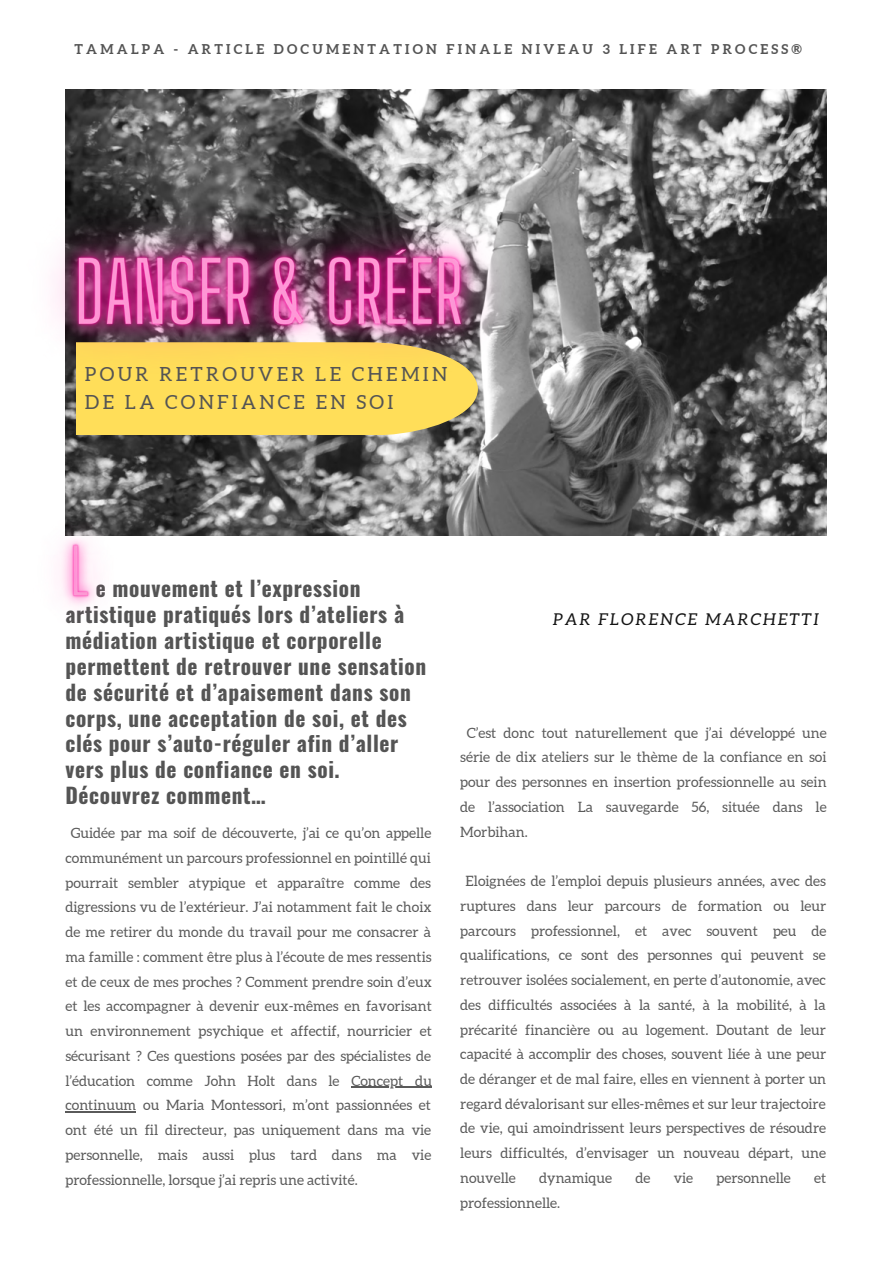
<style>
.page{position:relative;width:893px;height:1264px;background:#fff}
.page>*{position:absolute;margin:0;border:0;box-sizing:border-box;transform-origin:0 0}
.t1{font:700 21.3px/25.8px "Oswald";letter-spacing:.03em;color:#545454}
.t2{font:19.5px/28px "Aleo";letter-spacing:.17em;color:#545454}
.t3{font:italic 16.2px "Aleo";letter-spacing:.15em;color:#141414}
.t4{font:14.25px/24.8px "Aleo";color:#000;text-align:justify}
.t5{font:700 13.5px "Aleo";letter-spacing:.24em;color:#545454}
</style>
<div class="page">
<img style="left:65px;top:89px;width:761px;height:446px">
<hr style="left:351px;top:1086px;width:81px;height:1px;background:#000">
<hr style="left:65px;top:1111px;width:71px;height:1px;background:#000">
<img style="left:53px;top:149px;width:504px;height:286px">
<img style="left:59px;top:462px;width:102px;height:145px">
<p class="t5" style="left:74px;top:42px;width:729px">TAMALPA - ARTICLE DOCUMENTATION FINALE NIVEAU 3 LIFE ART PROCESS®</p>
<h2 class="t2" style="left:85px;top:360px;width:364px">POUR RETROUVER LE CHEMIN<br>DE LA CONFIANCE EN SOI</h2>
<p class="t1" style="left:65px;top:574px;width:362px;text-indent:30px">e mouvement et l’expression artistique pratiqués lors d’ateliers à médiation artistique et corporelle permettent de retrouver une sensation de sécurité et d’apaisement dans son corps, une acceptation de soi, et des clés pour s’auto-réguler afin d’aller vers plus de confiance en soi.<br>Découvrez comment…</p>
<p class="t4" style="left:65px;top:820px;width:368px;text-indent:5px">Guidée par ma soif de découverte, j’ai ce qu’on appelle communément un parcours professionnel en pointillé qui pourrait sembler atypique et apparaître comme des digressions vu de l’extérieur. J’ai notamment fait le choix de me retirer du monde du travail pour me consacrer à ma famille : comment être plus à l’écoute de mes ressentis et de ceux de mes proches ? Comment prendre soin d’eux et les accompagner à devenir eux-mêmes en favorisant un environnement psychique et affectif, nourricier et sécurisant ? Ces questions posées par des spécialistes de l’éducation comme John Holt dans le Concept du continuum ou Maria Montessori, m’ont passionnées et ont été un fil directeur, pas uniquement dans ma vie personnelle, mais aussi plus tard dans ma vie professionnelle, lorsque j’ai repris une activité.</p>
<p class="t3" style="left:553px;top:610px;width:267px">PAR FLORENCE MARCHETTI</p>
<p class="t4" style="left:460px;top:720px;width:368px;text-indent:6px">C’est donc tout naturellement que j’ai développé une série de dix ateliers sur le thème de la confiance en soi pour des personnes en insertion professionnelle au sein de l’association La sauvegarde 56, située dans le Morbihan.</p>
<p class="t4" style="left:460px;top:868px;width:368px;text-indent:5px">Eloignées de l’emploi depuis plusieurs années, avec des ruptures dans leur parcours de formation ou leur parcours professionnel, et avec souvent peu de qualifications, ce sont des personnes qui peuvent se retrouver isolées socialement, en perte d’autonomie, avec des difficultés associées à la santé, à la mobilité, à la précarité financière ou au logement. Doutant de leur capacité à accomplir des choses, souvent liée à une peur de déranger et de mal faire, elles en viennent à porter un regard dévalorisant sur elles-mêmes et sur leur trajectoire de vie, qui amoindrissent leurs perspectives de résoudre leurs difficultés, d’envisager un nouveau départ, une nouvelle</p>
<p class="t4" style="left:539px;top:1165px;width:74px">dynamique</p>
<p class="t4" style="left:635px;top:1165px;width:16px">de</p>
<p class="t4" style="left:673px;top:1165px;width:21px">vie</p>
<p class="t4" style="left:716px;top:1165px;width:76px">personnelle</p>
<p class="t4" style="left:814px;top:1165px;width:14px">et</p>
<p class="t4" style="left:460px;top:1190px;width:101px">professionnelle.</p>
</div>
